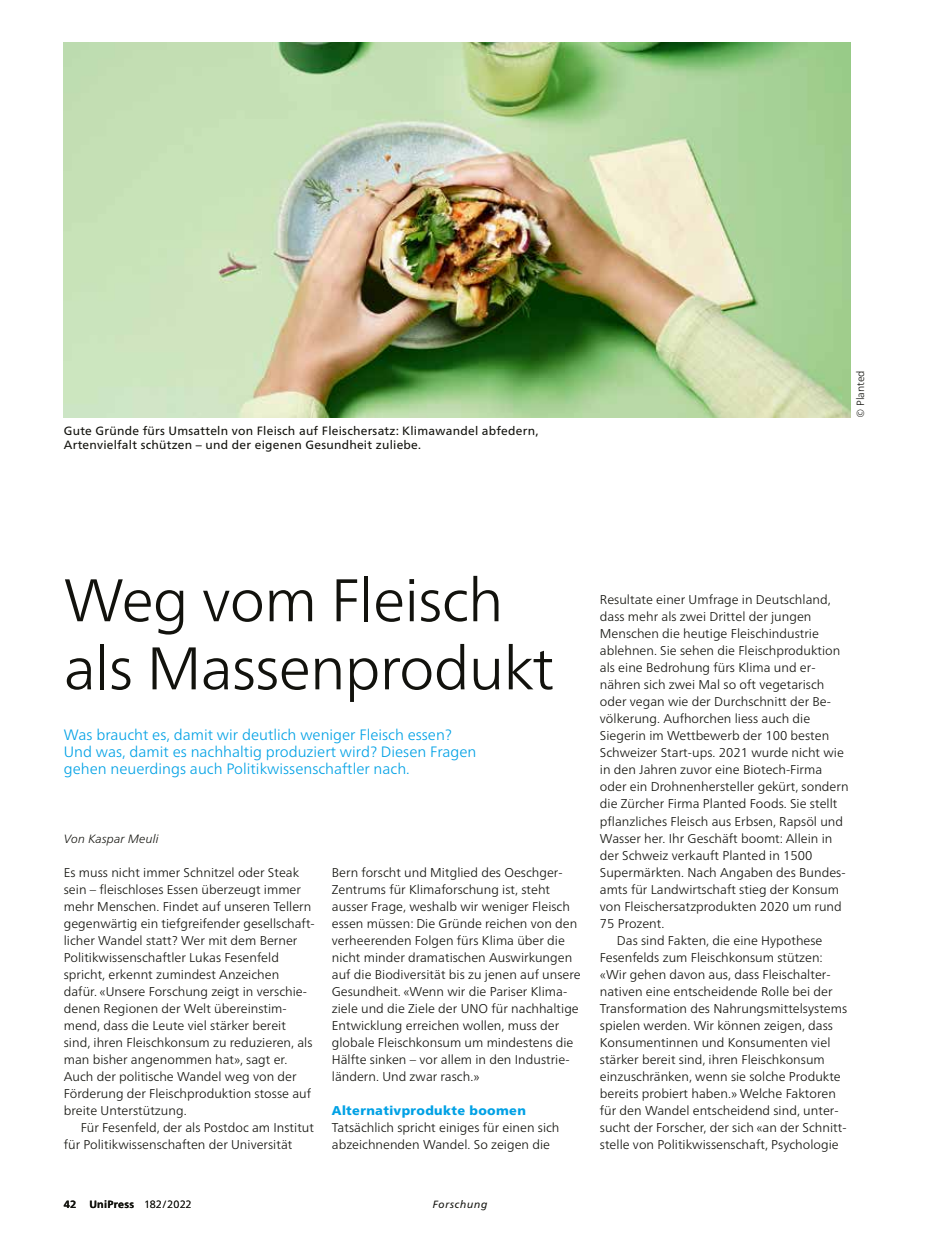
<style>
.page{position:relative;width:936px;height:1234px;background:#fff}
.page>*{position:absolute;margin:0;border:0;box-sizing:border-box;transform-origin:0 0}
.t1{font:300 60px/68.1px "Frutiger Neue LT Pro";letter-spacing:-.015em;color:#12120d}
.t2{font:300 15px/17px "Frutiger Neue LT Pro";color:#00a1e5}
.t3{font:300 12.75px/17px "Frutiger Neue LT Pro";color:#12120d}
.t4{font:900 12.75px "Frutiger Neue LT Pro";letter-spacing:.03em;color:#00a1e5}
.t5{font:12px/14.2px "Frutiger Neue LT Pro";letter-spacing:.02em;color:#12120d}
.t6{font:italic 300 12px "Frutiger Neue LT Pro";letter-spacing:.01em;color:#12120d}
.t7{font:700 10.5px "Frutiger Neue LT Pro";letter-spacing:.03em;color:#12120d}
.t8{font:italic 10.5px "Frutiger Neue LT Pro";letter-spacing:.06em;color:#12120d}
.t9{font:300 10.5px "Frutiger Neue LT Pro";letter-spacing:-.01em;color:#12120d}
.s1{font-weight:300}
</style>
<div class="page">
<img style="left:64px;top:43px;width:786px;height:374px">
<p class="t5" style="left:64px;top:423px;width:476px">Gute Gründe fürs Umsatteln von Fleisch auf Fleischersatz: Klimawandel abfedern,<br>Artenvielfalt schützen – und der eigenen Gesundheit zuliebe.</p>
<p class="t9" style="left:853px;top:417px;width:49px;rotate:-90deg">© Planted</p>
<h1 class="t1" style="left:64px;top:565px;width:492px">Weg vom Fleisch als Massenprodukt</h1>
<p class="t2" style="left:64px;top:726px;width:414px">Was braucht es, damit wir deutlich weniger Fleisch essen?<br>Und was, damit es nachhaltig produziert wird? Diesen Fragen gehen neuerdings auch Politikwissenschaftler nach.</p>
<p class="t6" style="left:64px;top:831px;width:96px">Von Kaspar Meuli</p>
<p class="t3" style="left:64px;top:863px;width:252px">Es muss nicht immer Schnitzel oder Steak sein – fleischloses Essen überzeugt immer mehr Menschen. Findet auf unseren Tellern gegenwärtig ein tiefgreifender gesellschaft&shy;licher Wandel statt? Wer mit dem Berner Politikwissenschaftler Lukas Fesenfeld spricht, erkennt zumindest Anzeichen dafür. «Unsere Forschung zeigt in verschie&shy;denen Regionen der Welt übereinstim&shy;mend, dass die Leute viel stärker bereit sind, ihren Fleischkonsum zu reduzieren, als man bisher angenommen hat», sagt er.<br>Auch der politische Wandel weg von der Förderung der Fleischproduktion stosse auf breite Unterstützung.</p>
<p class="t3" style="left:64px;top:1118px;width:252px;text-indent:17px">Für Fesenfeld, der als Postdoc am Institut für Politikwissenschaften der Universität</p>
<p class="t3" style="left:332px;top:863px;width:250px">Bern forscht und Mitglied des Oeschger-Zentrums für Klimaforschung ist, steht ausser Frage, weshalb wir weniger Fleisch essen müssen: Die Gründe reichen von den verheerenden Folgen fürs Klima über die nicht minder dramatischen Auswirkungen auf die Biodiversität bis zu jenen auf unsere Gesundheit. «Wenn wir die Pariser Klima&shy;ziele und die Ziele der UNO für nachhaltige Entwicklung erreichen wollen, muss der globale Fleischkonsum um mindestens die Hälfte sinken – vor allem in den Industrie&shy;ländern. Und zwar rasch.»</p>
<p class="t4" style="left:332px;top:1102px;width:195px">Alternativprodukte boomen</p>
<p class="t3" style="left:332px;top:1118px;width:229px">Tatsächlich spricht einiges für einen sich abzeichnenden Wandel. So zeigen die</p>
<p class="t7" style="left:64px;top:1198px;width:14px">42</p>
<p class="t7" style="left:89px;top:1198px;width:104px">UniPress <span class="s1">182/2022</span></p>
<p class="t8" style="left:432px;top:1197px;width:57px">Forschung</p>
<p class="t3" style="left:600px;top:591px;width:232px">Resultate einer Umfrage in Deutschland,</p>
<p class="t3" style="left:600px;top:608px;width:213px">dass mehr als zwei Drittel der jungen</p>
<p class="t3" style="left:600px;top:625px;width:220px">Menschen die heutige Fleischindustrie</p>
<p class="t3" style="left:600px;top:642px;width:242px">ablehnen. Sie sehen die Fleischproduktion</p>
<p class="t3" style="left:600px;top:659px;width:214px">als eine Bedrohung fürs Klima und er---</p>
<p class="t3" style="left:600px;top:676px;width:226px">nähren sich zwei Mal so oft vegetarisch</p>
<p class="t3" style="left:600px;top:693px;width:229px">oder vegan wie der Durchschnitt der Be---</p>
<p class="t3" style="left:600px;top:710px;width:212px">völkerung. Aufhorchen liess auch die</p>
<p class="t3" style="left:600px;top:727px;width:231px">Siegerin im Wettbewerb der 100 besten</p>
<p class="t3" style="left:600px;top:744px;width:245px">Schweizer Start-ups. 2021 wurde nicht wie</p>
<p class="t3" style="left:600px;top:761px;width:224px">in den Jahren zuvor eine Biotech-Firma</p>
<p class="t3" style="left:600px;top:778px;width:250px">oder ein Drohnenhersteller gekürt, sondern</p>
<p class="t3" style="left:600px;top:795px;width:239px">die Zürcher Firma Planted Foods. Sie stellt</p>
<p class="t3" style="left:600px;top:812px;width:245px">pflanzliches Fleisch aus Erbsen, Rapsöl und</p>
<p class="t3" style="left:600px;top:829px;width:234px">Wasser her. Ihr Geschäft boomt: Allein in</p>
<p class="t3" style="left:600px;top:846px;width:214px">der Schweiz verkauft Planted in 1500</p>
<p class="t3" style="left:600px;top:863px;width:247px">Supermärkten. Nach Angaben des Bundes-</p>
<p class="t3" style="left:600px;top:880px;width:240px">amts für Landwirtschaft stieg der Konsum</p>
<p class="t3" style="left:600px;top:897px;width:243px">von Fleischersatzprodukten 2020 um rund</p>
<p class="t3" style="left:600px;top:914px;width:66px">75 Prozent.</p>
<p class="t3" style="left:617px;top:931px;width:207px">Das sind Fakten, die eine Hypothese</p>
<p class="t3" style="left:600px;top:948px;width:224px">Fesenfelds zum Fleischkonsum stützen:</p>
<p class="t3" style="left:600px;top:965px;width:231px">«Wir gehen davon aus, dass Fleischalter-</p>
<p class="t3" style="left:600px;top:982px;width:234px">nativen eine entscheidende Rolle bei der</p>
<p class="t3" style="left:600px;top:999px;width:249px">Transformation des Nahrungsmittelsystems</p>
<p class="t3" style="left:600px;top:1016px;width:235px">spielen werden. Wir können zeigen, dass</p>
<p class="t3" style="left:600px;top:1033px;width:232px">Konsumentinnen und Konsumenten viel</p>
<p class="t3" style="left:600px;top:1050px;width:226px">stärker bereit sind, ihren Fleischkonsum</p>
<p class="t3" style="left:600px;top:1067px;width:242px">einzuschränken, wenn sie solche Produkte</p>
<p class="t3" style="left:600px;top:1084px;width:237px">bereits probiert haben.» Welche Faktoren</p>
<p class="t3" style="left:600px;top:1101px;width:240px">für den Wandel entscheidend sind, unter-</p>
<p class="t3" style="left:600px;top:1118px;width:248px">sucht der Forscher, der sich «an der Schnitt-</p>
<p class="t3" style="left:600px;top:1135px;width:240px">stelle von Politikwissenschaft, Psychologie</p>
</div>
